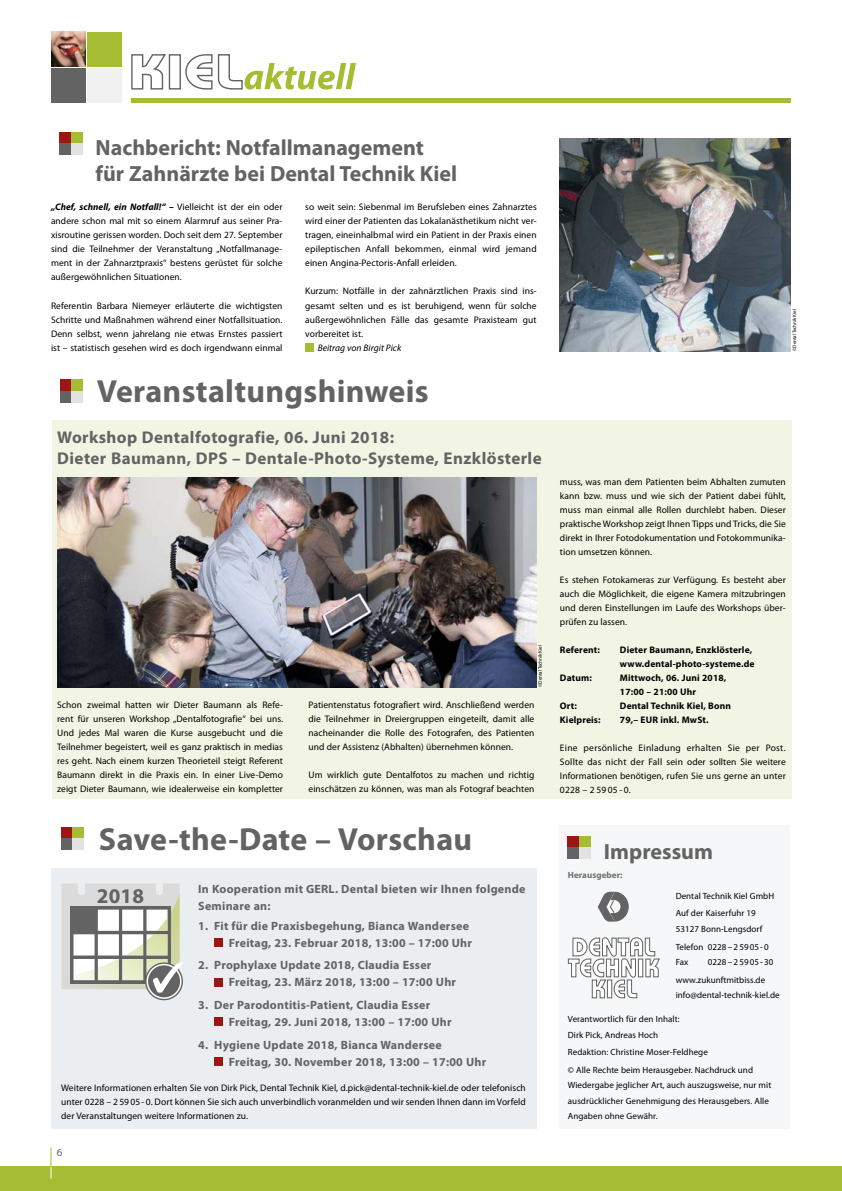
<style>
.page{position:relative;width:842px;height:1191px;background:#fff}
.page>*{position:absolute;margin:0;border:0;box-sizing:border-box;transform-origin:0 0}
.t1{font:700 32px "Myriad Pro";letter-spacing:.01em;color:#636363}
.t2{font:700 22px/26.4px "Myriad Pro";color:#636363}
.t3{font:700 21px "Myriad Pro";color:#636363}
.t4{font:700 17px/21px "Myriad Pro";letter-spacing:.025em;color:#636363}
.t5{font:700 12px/17px "Myriad Pro";letter-spacing:.02em;color:#636363}
.t6{font:11px "Myriad Pro";color:#636363}
.t7{font:9.5px/14px "Myriad Pro";letter-spacing:.005em;color:#000;text-align:justify}
.t8{font:700 9.5px/14px "Myriad Pro";letter-spacing:.015em;color:#000}
.t9{font:italic 9.5px "Myriad Pro";letter-spacing:.005em;color:#000}
.t10{font:9px/17.6px "Myriad Pro";letter-spacing:.005em;color:#000}
.t11{font:700 9px "Myriad Pro";letter-spacing:.005em;color:#6f6f6e}
.t12{font:5px "Myriad Pro";letter-spacing:-.01em;color:#000}
.s1{font-weight:700;font-style:italic}
</style>
<div class="page">
<div style="left:559px;top:825px;width:231px;height:303px;background:#f5f7f8"></div>
<div style="left:52px;top:420px;width:739px;height:378px;background:#f2f5e3"></div>
<div style="left:61px;top:827px;width:11px;height:11px;background:#9c1614"></div>
<div style="left:61px;top:838px;width:11px;height:11px;background:#636363"></div>
<div style="left:73px;top:827px;width:11px;height:11px;background:#a6bd33"></div>
<div style="left:73px;top:838px;width:11px;height:11px;background:#e2e2e2"></div>
<div style="left:51px;top:867px;width:486px;height:261px;background:#ebeef1"></div>
<div style="left:568px;top:836px;width:11px;height:11px;background:#9c1614"></div>
<div style="left:568px;top:847px;width:11px;height:11px;background:#636363"></div>
<div style="left:579px;top:836px;width:11px;height:11px;background:#a6bd33"></div>
<div style="left:579px;top:847px;width:11px;height:11px;background:#e2e2e2"></div>
<svg style="left:598px;top:891px;width:30px;height:30px"></svg>
<svg style="left:568px;top:937px;width:92px;height:61px"></svg>
<div style="left:60px;top:380px;width:11px;height:11px;background:#9c1614"></div>
<div style="left:60px;top:391px;width:11px;height:11px;background:#636363"></div>
<div style="left:72px;top:380px;width:11px;height:11px;background:#a6bd33"></div>
<div style="left:72px;top:391px;width:11px;height:11px;background:#e2e2e2"></div>
<img style="left:57px;top:477px;width:480px;height:210px">
<img style="left:559px;top:139px;width:232px;height:212px">
<div style="left:60px;top:132px;width:11px;height:11px;background:#9c1614"></div>
<div style="left:60px;top:144px;width:11px;height:11px;background:#636363"></div>
<div style="left:71px;top:132px;width:11px;height:11px;background:#a6bd33"></div>
<div style="left:71px;top:144px;width:11px;height:11px;background:#e2e2e2"></div>
<div style="left:305px;top:343px;width:9px;height:9px;background:#a6bd33"></div>
<hr style="left:131px;top:98px;width:660px;height:4px;background:#a6bd33">
<img style="left:51px;top:32px;width:35px;height:34px">
<div style="left:51px;top:68px;width:35px;height:34px;background:#636363"></div>
<div style="left:87px;top:32px;width:35px;height:34px;background:#a6bd33"></div>
<div style="left:87px;top:68px;width:35px;height:34px;background:#f1f1f1"></div>
<div style="left:0;top:1166px;width:842px;height:25px;background:#a6bd33"></div>
<svg style="left:131px;top:54px;width:225px;height:36px"></svg>
<svg style="left:51px;top:1147px;width:1px;height:31px"></svg>
<svg style="left:145px;top:962px;width:38px;height:38px"></svg>
<svg style="left:147px;top:963px;width:35px;height:36px"></svg>
<div style="left:148px;top:965px;width:32px;height:32px;background:#636363;border-radius:50%"></div>
<svg style="left:62px;top:884px;width:121px;height:108px;background:#c6c7bf"></svg>
<div style="left:214px;top:938px;width:9px;height:8px;background:#9c1614"></div>
<div style="left:214px;top:977px;width:9px;height:9px;background:#9c1614"></div>
<div style="left:214px;top:1017px;width:9px;height:9px;background:#9c1614"></div>
<div style="left:214px;top:1057px;width:9px;height:8px;background:#9c1614"></div>
<h2 class="t2" style="left:96px;top:133px;width:363px">Nachbericht: Notfallmanagement für Zahnärzte bei Dental Technik Kiel</h2>
<p class="t7" style="left:51px;top:199px;width:233px"><span class="s1">„Chef, schnell, ein Notfall!“ –</span> Vielleicht ist der ein oder andere schon mal mit so einem Alarmruf aus seiner Pra&shy;xisroutine gerissen worden. Doch seit dem 27. September sind die Teilnehmer der Veranstaltung „Notfallmanage&shy;ment in der Zahnarztpraxis“ bestens gerüstet für solche außergewöhnlichen Situationen.</p>
<p class="t7" style="left:51px;top:298px;width:233px">Referentin Barbara Niemeyer erläuterte die wichtigsten Schritte und Maßnahmen während einer Notfallsituation.<br>Denn selbst, wenn jahrelang nie etwas Ernstes passiert ist – statistisch gesehen wird es doch irgendwann einmal</p>
<p class="t7" style="left:305px;top:199px;width:233px">so weit sein: Siebenmal im Berufsleben eines Zahnarztes wird einer der Patienten das Lokalanästhetikum nicht ver&shy;tragen, eineinhalbmal wird ein Patient in der Praxis einen epileptischen Anfall bekommen, einmal wird jemand einen Angina-Pectoris-Anfall erleiden.</p>
<p class="t7" style="left:305px;top:284px;width:233px">Kurzum: Notfälle in der zahnärztlichen Praxis sind ins&shy;gesamt selten und es ist beruhigend, wenn für solche außergewöhnlichen Fälle das gesamte Praxisteam gut vorbereitet ist.</p>
<p class="t9" style="left:318px;top:342px;width:85px">Beitrag von Birgit Pick</p>
<h1 class="t1" style="left:97px;top:371px;width:333px">Veranstaltungshinweis</h1>
<h3 class="t4" style="left:57px;top:426px;width:486px">Workshop Dentalfotografie, 06. Juni 2018:<br>Dieter Baumann, DPS – Dentale-Photo-Systeme, Enzklösterle</h3>
<p class="t12" style="left:537px;top:687px;width:43px;rotate:-90deg">©Dental Technik Kiel</p>
<p class="t7" style="left:57px;top:698px;width:227px">Schon zweimal hatten wir Dieter Baumann als Refe&shy;rent für unseren Workshop „Dentalfotografie“ bei uns.<br>Und jedes Mal waren die Kurse ausgebucht und die Teilnehmer begeistert, weil es ganz praktisch in medias res geht. Nach einem kurzen Theorieteil steigt Referent Baumann direkt in die Praxis ein. In einer Live-Demo zeigt Dieter Baumann, wie idealerweise ein kompletter</p>
<p class="t7" style="left:309px;top:698px;width:227px">Patientenstatus fotografiert wird. Anschließend werden die Teilnehmer in Dreiergruppen eingeteilt, damit alle nacheinander die Rolle des Fotografen, des Patienten und der Assistenz (Abhalten) übernehmen können.</p>
<p class="t7" style="left:309px;top:768px;width:227px">Um wirklich gute Dentalfotos zu machen und richtig einschätzen zu können, was man als Fotograf beachten</p>
<h1 class="t1" style="left:99px;top:818px;width:375px">Save-the-Date – Vorschau</h1>
<h3 class="t3" style="left:97px;top:882px;width:49px">2018</h3>
<p class="t5" style="left:198px;top:879px;width:329px">In Kooperation mit GERL. Dental bieten wir Ihnen folgende<br>Seminare an:</p>
<p class="t5" style="left:198px;top:916px;width:275px;text-align:right">1. Fit für die Praxisbegehung, Bianca Wandersee<br>Freitag, 23. Februar 2018, 13:00 – 17:00 Uhr</p>
<p class="t5" style="left:229px;top:956px;width:229px;text-indent:-31px">2. Prophylaxe Update 2018, Claudia Esser<br>Freitag, 23. März 2018, 13:00 – 17:00 Uhr</p>
<p class="t5" style="left:229px;top:996px;width:224px;text-indent:-31px">3. Der Parodontitis-Patient, Claudia Esser<br>Freitag, 29. Juni 2018, 13:00 – 17:00 Uhr</p>
<p class="t5" style="left:229px;top:1035px;width:259px;text-indent:-31px">4. Hygiene Update 2018, Bianca Wandersee<br>Freitag, 30. November 2018, 13:00 – 17:00 Uhr</p>
<p class="t7" style="left:61px;top:1081px;width:466px">Weitere Informationen erhalten Sie von Dirk Pick, Dental Technik Kiel, d.pick@dental-technik-kiel.de oder telefonisch unter 0228 – 2 59 05 - 0. Dort können Sie sich auch unverbindlich voranmelden und wir senden Ihnen dann im Vorfeld der Veranstaltungen weitere Informationen zu.</p>
<p class="t6" style="left:57px;top:1145px;width:7px">6</p>
<p class="t12" style="left:791px;top:351px;width:43px;rotate:-90deg">©Dental Technik Kiel</p>
<p class="t7" style="left:560px;top:474px;width:227px">muss, was man dem Patienten beim Abhalten zumuten kann bzw. muss und wie sich der Patient dabei fühlt, muss man einmal alle Rollen durchlebt haben. Dieser praktische Workshop zeigt Ihnen Tipps und Tricks, die Sie direkt in Ihrer Fotodokumentation und Fotokommunika&shy;tion umsetzen können.</p>
<p class="t7" style="left:560px;top:573px;width:227px">Es stehen Fotokameras zur Verfügung. Es besteht aber auch die Möglichkeit, die eigene Kamera mitzubringen und deren Einstellungen im Laufe des Workshops über&shy;prüfen zu lassen.</p>
<p class="t8" style="left:560px;top:642px;width:41px">Referent:</p>
<p class="t8" style="left:620px;top:642px;width:136px">Dieter Baumann, Enzklösterle, www.dental-photo-systeme.de</p>
<p class="t8" style="left:560px;top:670px;width:33px">Datum:</p>
<p class="t8" style="left:620px;top:670px;width:108px">Mittwoch, 06. Juni 2018,<br>17:00 – 21:00 Uhr</p>
<p class="t8" style="left:560px;top:698px;width:19px">Ort:</p>
<p class="t8" style="left:620px;top:698px;width:113px">Dental Technik Kiel, Bonn</p>
<p class="t8" style="left:560px;top:712px;width:42px">Kielpreis:</p>
<p class="t8" style="left:620px;top:712px;width:90px">79,– EUR inkl. MwSt.</p>
<p class="t7" style="left:560px;top:741px;width:227px">Eine persönliche Einladung erhalten Sie per Post.<br>Sollte das nicht der Fall sein oder sollten Sie weitere Informationen benötigen, rufen Sie uns gerne an unter 0228 – 2 59 05 - 0.</p>
<h2 class="t2" style="left:604px;top:837px;width:111px">Impressum</h2>
<p class="t11" style="left:568px;top:868px;width:56px">Herausgeber:</p>
<p class="t10" style="left:676px;top:887px;width:100px">Dental Technik Kiel GmbH<br>Auf der Kaiserfuhr 19</p>
<p class="t10" style="left:676px;top:920px;width:95px">53127 Bonn-Lengsdorf<br>Telefon 0228 – 2 59 05 - 0</p>
<p class="t10" style="left:676px;top:953px;width:14px">Fax</p>
<p class="t10" style="left:676px;top:953px;width:99px;text-indent:32px">0228–25905-30 www.zukunftmitbiss.de</p>
<p class="t10" style="left:676px;top:986px;width:106px">info@dental-technik-kiel.de</p>
<p class="t10" style="left:568px;top:1011px;width:113px;line-height:15.5px">Verantwortlich für den Inhalt:<br>Dirk Pick, Andreas Hoch</p>
<p class="t10" style="left:568px;top:1043px;width:187px">Redaktion: Christine Moser-Feldhege<br>© Alle Rechte beim Herausgeber. Nachdruck und</p>
<p class="t10" style="left:568px;top:1077px;width:205px;line-height:15.5px">Wiedergabe jeglicher Art, auch auszugsweise, nur mit ausdrücklicher Genehmigung des Herausgebers. Alle<br>Angaben ohne Gewähr.</p>
</div>
